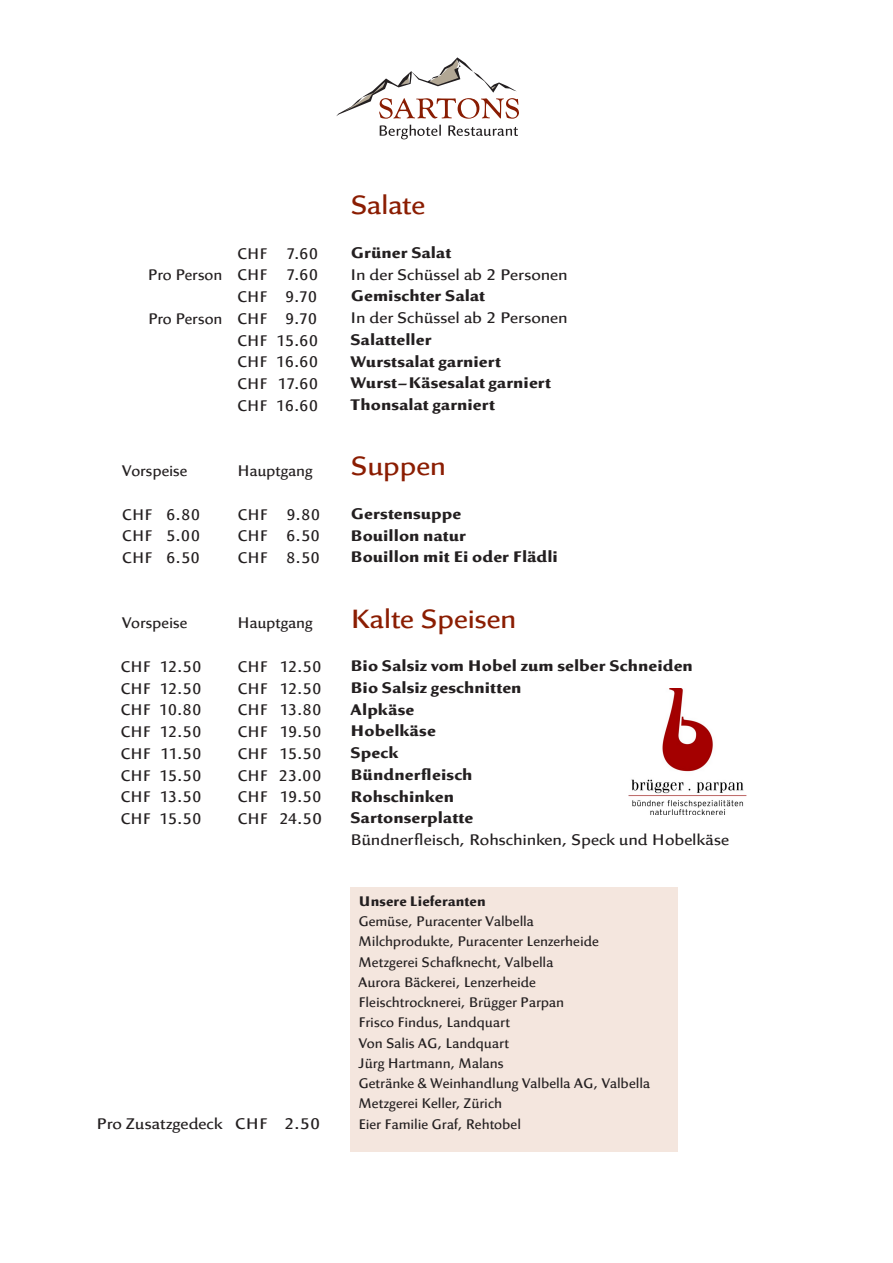
<style>
.page{position:relative;width:893px;height:1263px;background:#fff}
.page>*{position:absolute;margin:0;border:0;box-sizing:border-box;transform-origin:0 0}
.t1{font:300 27px "Linex Sans Std";letter-spacing:-.01em;color:#8b1d02;scale:1.07 1}
.t2{font:300 15.75px/21.8px "Linex Sans Std";letter-spacing:.005em;color:#231f20;text-align:right}
.t3{font:700 15.75px/21.8px "Linex Sans Std";letter-spacing:.01em;color:#231f20;scale:1.07 1}
.t4{font:300 15.75px "Linex Sans Std";letter-spacing:.005em;color:#231f20;scale:1.07 1}
.t5{font:300 14.25px/20.2px "Linex Sans Std";letter-spacing:.005em;color:#231f20}
.t6{font:700 14.25px "Linex Sans Std";letter-spacing:.015em;color:#231f20}
</style>
<div class="page">
<svg style="left:380px;top:125px;width:138px;height:14px"></svg>
<svg style="left:336px;top:57px;width:183px;height:62px"></svg>
<div style="left:350px;top:887px;width:327px;height:264px;background:#f4e6de"></div>
<img style="left:628px;top:689px;width:119px;height:126px">
<p class="t2" style="left:148px;top:242px;width:172px">CHF 7.60<br>Pro Person CHF 7.60<br>CHF 9.70<br>Pro Person CHF 9.70<br>CHF 15.60<br>CHF 16.60<br>CHF 17.60<br>CHF 16.60</p>
<p class="t2" style="left:122px;top:460px;width:67px">Vorspeise</p>
<p class="t2" style="left:237px;top:460px;width:77px">Hauptgang</p>
<p class="t2" style="left:122px;top:503px;width:80px">CHF 6.80</p>
<p class="t2" style="left:237px;top:503px;width:84px">CHF 9.80</p>
<p class="t2" style="left:122px;top:525px;width:80px">CHF 5.00</p>
<p class="t2" style="left:237px;top:525px;width:84px">CHF 6.50</p>
<p class="t2" style="left:122px;top:547px;width:80px">CHF 6.50</p>
<p class="t2" style="left:237px;top:547px;width:84px">CHF 8.50</p>
<p class="t2" style="left:122px;top:612px;width:67px">Vorspeise</p>
<p class="t2" style="left:237px;top:612px;width:77px">Hauptgang</p>
<p class="t2" style="left:120px;top:656px;width:83px">CHF 12.50</p>
<p class="t2" style="left:237px;top:656px;width:86px">CHF 12.50</p>
<p class="t2" style="left:120px;top:677px;width:83px">CHF 12.50</p>
<p class="t2" style="left:237px;top:677px;width:86px">CHF 12.50</p>
<p class="t2" style="left:120px;top:699px;width:83px">CHF 10.80</p>
<p class="t2" style="left:237px;top:699px;width:86px">CHF 13.80</p>
<p class="t2" style="left:120px;top:721px;width:83px">CHF 12.50</p>
<p class="t2" style="left:237px;top:721px;width:86px">CHF 19.50</p>
<p class="t2" style="left:120px;top:743px;width:83px">CHF 11.50</p>
<p class="t2" style="left:237px;top:743px;width:86px">CHF 15.50</p>
<p class="t2" style="left:120px;top:764px;width:83px">CHF 15.50</p>
<p class="t2" style="left:237px;top:764px;width:86px">CHF 23.00</p>
<p class="t2" style="left:120px;top:786px;width:83px">CHF 13.50</p>
<p class="t2" style="left:237px;top:786px;width:86px">CHF 19.50</p>
<p class="t2" style="left:120px;top:808px;width:83px">CHF 15.50</p>
<p class="t2" style="left:237px;top:808px;width:86px">CHF 24.50</p>
<p class="t4" style="left:97px;top:1114px;width:210px">Pro Zusatzgedeck CHF 2.50</p>
<h1 class="t1" style="left:350px;top:189px;width:71px">Salate</h1>
<p class="t3" style="left:350px;top:242px;width:96px">Grüner Salat</p>
<p class="t4" style="left:350px;top:265px;width:205px">In der Schüssel ab 2 Personen</p>
<p class="t3" style="left:350px;top:285px;width:127px">Gemischter Salat</p>
<p class="t4" style="left:350px;top:308px;width:205px">In der Schüssel ab 2 Personen</p>
<p class="t3" style="left:350px;top:329px;width:189px">Salatteller<br>Wurstsalat garniert<br>Wurst-Käsesalat garniert<br>Thonsalat garniert</p>
<h1 class="t1" style="left:350px;top:450px;width:91px">Suppen</h1>
<p class="t3" style="left:350px;top:503px;width:195px">Gerstensuppe<br>Bouillon natur<br>Bouillon mit Ei oder Flädli</p>
<h1 class="t1" style="left:350px;top:602px;width:157px">Kalte Speisen</h1>
<p class="t3" style="left:350px;top:655px;width:322px">Bio Salsiz vom Hobel zum selber Schneiden<br>Bio Salsiz geschnitten<br>Alpkäse<br>Hobelkäse<br>Speck<br>Bündnerfleisch<br>Rohschinken<br>Sartonserplatte</p>
<p class="t4" style="left:350px;top:830px;width:355px">Bündnerfleisch, Rohschinken, Speck und Hobelkäse</p>
<p class="t6" style="left:358px;top:892px;width:129px">Unsere Lieferanten</p>
<p class="t5" style="left:358px;top:911px;width:293px">Gemüse, Puracenter Valbella<br>Milchprodukte, Puracenter Lenzerheide<br>Metzgerei Schafknecht, Valbella<br>Aurora Bäckerei, Lenzerheide<br>Fleischtrocknerei, Brügger Parpan<br>Frisco Findus, Landquart<br>Von Salis AG, Landquart<br>Jürg Hartmann, Malans<br>Getränke &amp; Weinhandlung Valbella AG, Valbella<br>Metzgerei Keller, Zürich<br>Eier Familie Graf, Rehtobel</p>
</div>
